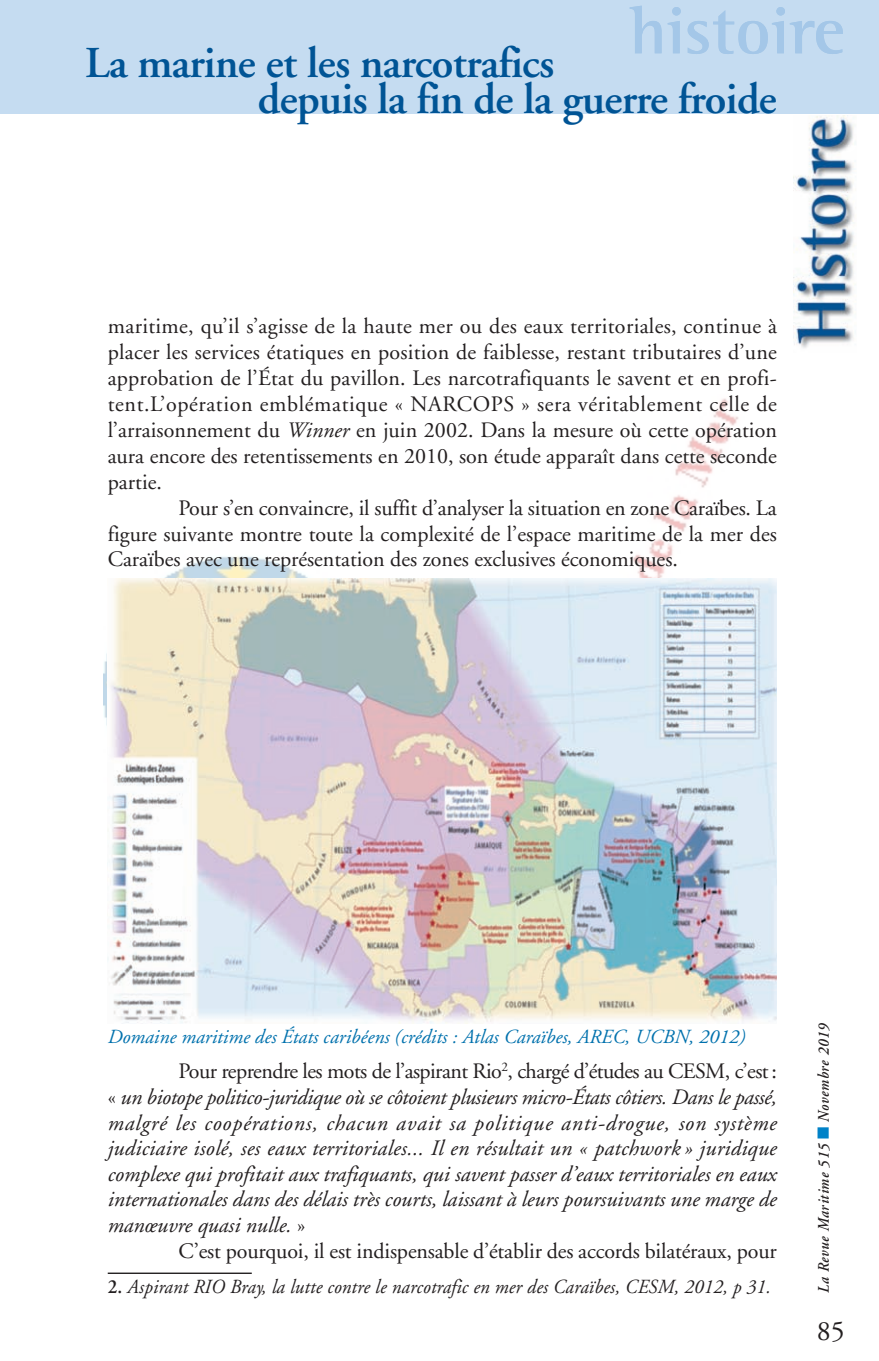
<style>
.page{position:relative;width:879px;height:1361px;background:#fff}
.page>*{position:absolute;margin:0;border:0;box-sizing:border-box;transform-origin:0 0}
.t1{font:700 68px "Rotis Semi Serif";color:#a4c7e8}
.t2{font:600 44px/36px "Adobe Garamond";letter-spacing:-.015em;color:#005495}
.t3{font:28px "Adobe Garamond";color:#231f20}
.t4{font:22px/26px "Adobe Garamond";color:#231f20;text-align:justify}
.t5{font:italic 22px/25.6px "Adobe Garamond";color:#231f20;text-align:justify}
.t6{font:italic 20px "Adobe Garamond";letter-spacing:.01em;color:#231f20;scale:.95 1}
.t7{font:italic 20px "Adobe Garamond";color:#0071ad}
.t8{font:italic 600 16px "Adobe Garamond";letter-spacing:.05em;color:#231f20;scale:.9 1}
.s1{font-style:italic}
.s2{font-style:normal}
.s3{font-weight:600;font-style:normal}
.s4{color:#0082c8}
</style>
<div class="page">
<img style="left:103px;top:398px;width:671px;height:562px">
<div style="left:0;top:0;width:879px;height:113px;background:#c5dcf1"></div>
<img style="left:794px;top:115px;width:60px;height:233px">
<hr style="left:108px;top:1272px;width:144px;height:2px;background:#231f20">
<img style="left:108px;top:579px;width:669px;height:444px">
<h1 class="t1" style="left:630px;top:8px;width:216px">histoire</h1>
<h1 class="t1" style="left:630px;top:8px;width:216px">histoire</h1>
<h2 class="t2" style="left:258px;top:49px;width:520px;text-indent:-173px">La marine et les narcotrafics<br>depuis la fin de la guerre froide</h2>
<p class="t4" style="left:108px;top:315px;width:671px">maritime, qu’il s’agisse de la haute mer ou des eaux territoriales, continue à placer les services étatiques en position de faiblesse, restant tributaires d’une approbation de l’État du pavillon. Les narcotrafiquants le savent et en profi&shy;tent.L’opération emblématique « NARCOPS » sera véritablement celle de l’arraisonnement du <span class="s1">Winner</span> en juin 2002. Dans la mesure où cette opération aura encore des retentissements en 2010, son étude apparaît dans cette seconde partie.</p>
<p class="t4" style="left:108px;top:497px;width:670px;text-indent:71px">Pour s’en convaincre, il suffit d’analyser la situation en zone Caraïbes. La figure suivante montre toute la complexité de l’espace maritime de la mer des Caraïbes avec une représentation des zones exclusives économiques.</p>
<p class="t7" style="left:108px;top:1028px;width:639px">Domaine maritime des États caribéens (crédits : Atlas Caraïbes, AREC, UCBN, 2012)</p>
<p class="t5" style="left:108px;top:1060px;width:671px;text-indent:71px"><span class="s2">Pour reprendre les mots de l’aspirant Rio</span><sup>2</sup><span class="s2">, chargé d’études au CESM, c’est : «</span> un biotope politico-juridique où se côtoient plusieurs micro-États côtiers. Dans le passé, malgré les coopérations, chacun avait sa politique anti-drogue, son système judiciaire isolé, ses eaux territoriales... Il en résultait un « patchwork » juridique complexe qui profitait aux trafiquants, qui savent passer d’eaux territoriales en eaux internationales dans des délais très courts, laissant à leurs poursuivants une marge de manœuvre quasi nulle. <span class="s2">»</span></p>
<p class="t4" style="left:178px;top:1240px;width:600px">C’est pourquoi, il est indispensable d’établir des accords bilatéraux, pour</p>
<p class="t6" style="left:108px;top:1278px;width:699px"><span class="s3">2.</span> Aspirant RIO Bray, la lutte contre le narcotrafic en mer des Caraïbes, CESM, 2012, p 31.</p>
<p class="t8" style="left:817px;top:1293px;width:301px;rotate:-90deg">La Revue Maritime 515 <span class="s4">■</span> Novembre 2019</p>
<p class="t3" style="left:817px;top:1320px;width:29px">85</p>
</div>
